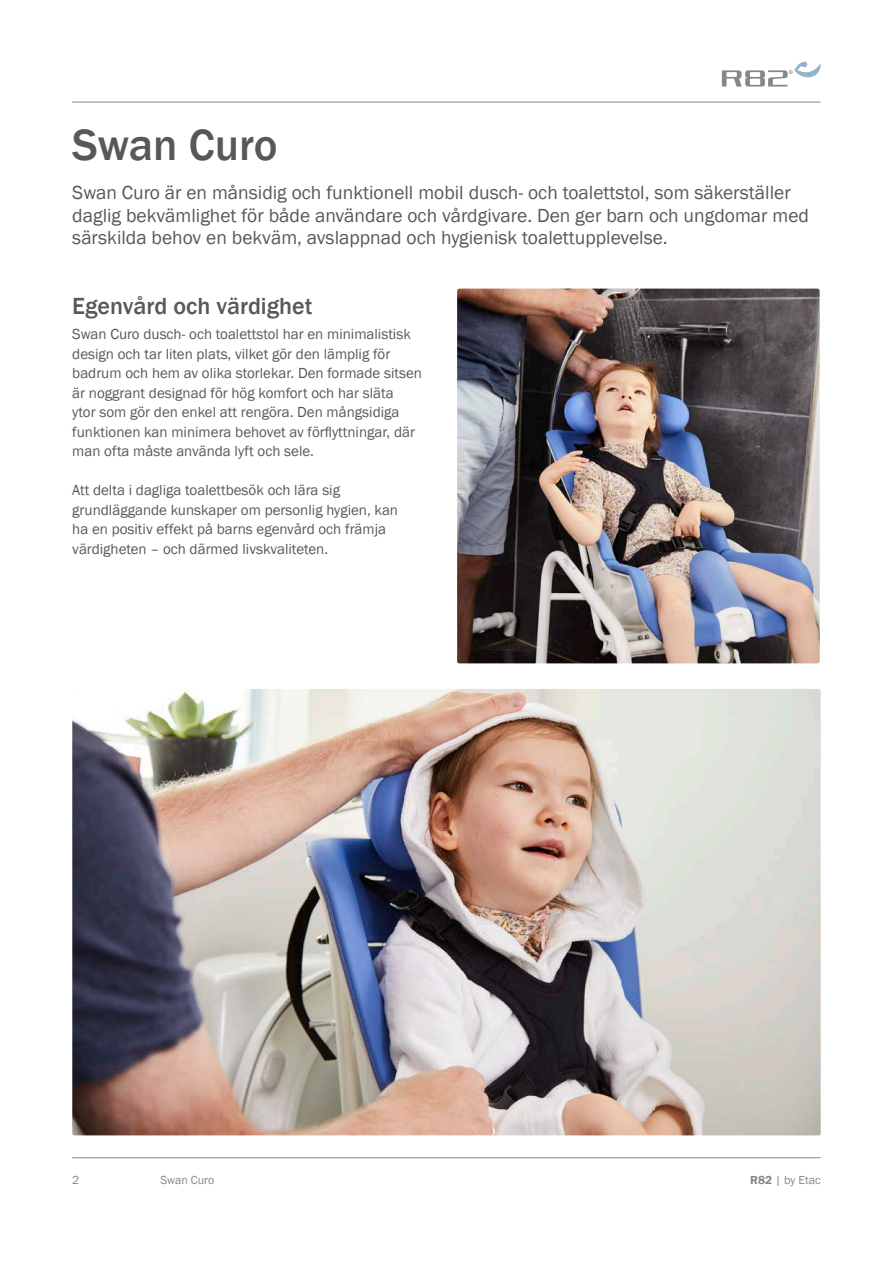
<style>
.page{position:relative;width:893px;height:1263px;background:#fff}
.page>*{position:absolute;margin:0;border:0;box-sizing:border-box;transform-origin:0 0}
._3__Header_-_Intro{font:500 45px "Franklin Gothic";color:#57585a}
._4__Header_-_Basic_b{font:500 24px "Franklin Gothic";color:#57585a}
._3__Body_-_Intro{font:19.5px/22.5px "Franklin Gothic";color:#57585a}
._3__Body_-_Intro-2{font:15px/19.5px "Franklin Gothic";color:#57585a}
.t1{font:12px "Franklin Gothic";color:#83888c}
.s1{font-weight:600}
</style>
<div class="page">
<img style="left:72px;top:689px;width:749px;height:446px">
<img style="left:457px;top:289px;width:363px;height:374px">
<hr style="left:72px;top:102px;width:749px;height:1px;background:#83888c">
<hr style="left:72px;top:1157px;width:749px;height:1px;background:#83888c">
<svg style="left:722px;top:62px;width:99px;height:25px"></svg>
<p class="_3__Header_-_Intro" style="left:72px;top:117px;width:207px">Swan Curo</p>
<p class="_3__Body_-_Intro" style="left:72px;top:182px;width:738px">Swan Curo är en månsidig och funktionell mobil dusch- och toalettstol, som säkerställer daglig bekvämlighet för både användare och vårdgivare. Den ger barn och ungdomar med särskilda behov en bekväm, avslappnad och hygienisk toalettupplevelse.</p>
<p class="_4__Header_-_Basic_b" style="left:72px;top:291px;width:242px">Egenvård och värdighet</p>
<p class="_3__Body_-_Intro-2" style="left:72px;top:325px;width:351px">Swan Curo dusch- och toalettstol har en minimalistisk design och tar liten plats, vilket gör den lämplig för badrum och hem av olika storlekar. Den formade sitsen är noggrant designad för hög komfort och har släta<br>ytor som gör den enkel att rengöra. Den mångsidiga funktionen kan minimera behovet av förflyttningar, där man ofta måste använda lyft och sele.</p>
<p class="_3__Body_-_Intro-2" style="left:72px;top:481px;width:327px">Att delta i dagliga toalettbesök och lära sig grundläggande kunskaper om personlig hygien, kan ha en positiv effekt på barns egenvård och främja värdigheten – och därmed livskvaliteten.</p>
<p class="t1" style="left:72px;top:1173px;width:9px">2</p>
<p class="t1" style="left:160px;top:1173px;width:55px">Swan Curo</p>
<p class="t1" style="left:750px;top:1173px;width:72px"><span class="s1">R82</span> | by Etac</p>
</div>
